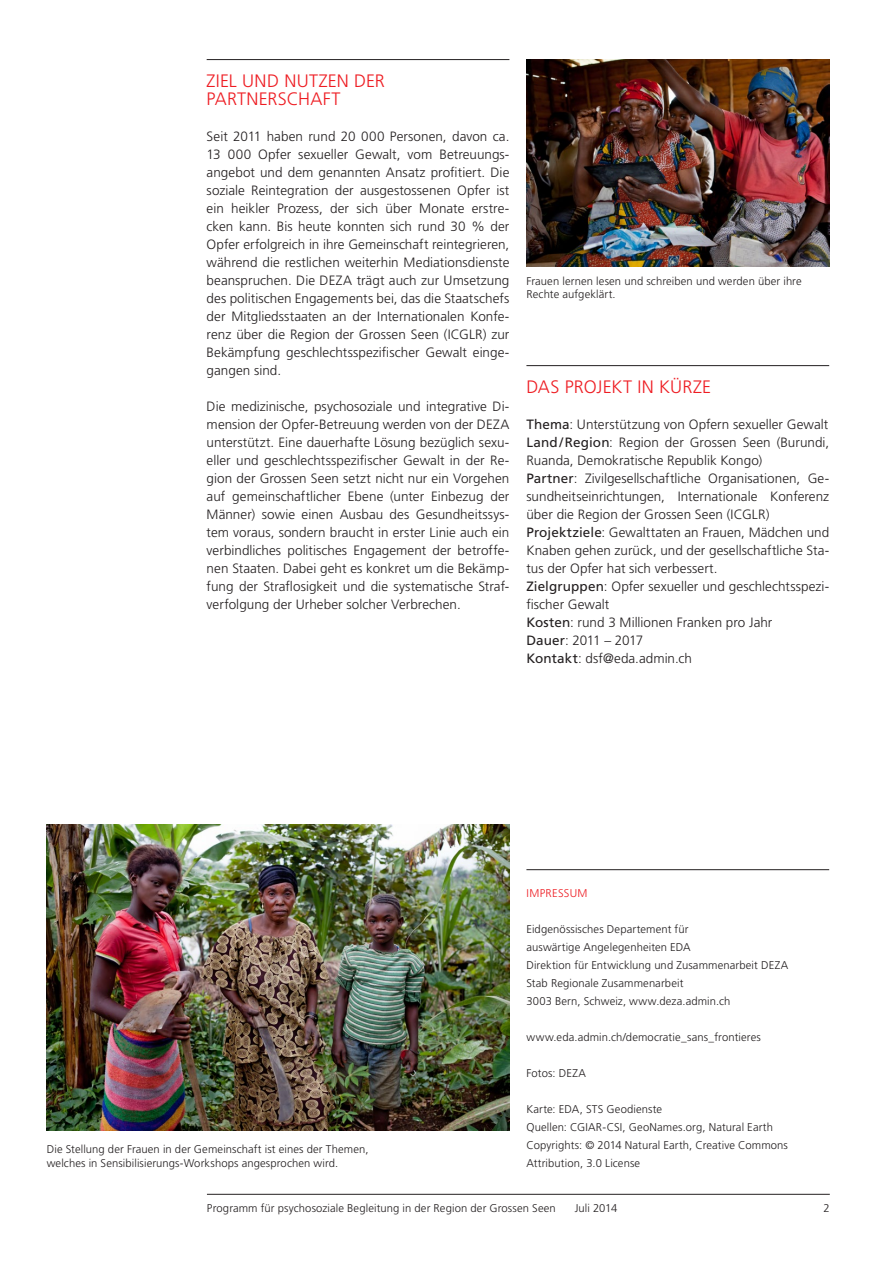
<style>
.page{position:relative;width:893px;height:1263px;background:#fff}
.page>*{position:absolute;margin:0;border:0;box-sizing:border-box;transform-origin:0 0}
.Titel_Linie{font:300 18px/18px "Frutiger LT Pro";letter-spacing:.01em;color:#ee1d23}
.Lauftext{font:300 13.5px/18px "Frutiger LT Pro";letter-spacing:.005em;color:#231f20;text-align:justify}
.Lauftext-2{font:300 13.5px "Frutiger LT Pro";letter-spacing:-.03em;color:#231f20}
.Impressum{font:300 11.25px/18px "Frutiger LT Pro";letter-spacing:.01em;color:#231f20}
.Grafik_Text{font:300 11.25px/13.5px "Frutiger LT Pro";letter-spacing:.01em;color:#231f20}
.Titel_Linie_klein{font:300 11.25px "Frutiger LT Pro";letter-spacing:.025em;color:#ee1d23}
.Lauftext-3{font:300 11.25px "Frutiger LT Pro";color:#231f20}
.s1{font-weight:400}
</style>
<div class="page">
<hr style="left:207px;top:1194px;width:623px;height:1px;background:#231f20">
<hr style="left:526px;top:869px;width:303px;height:1px;background:#231f20">
<hr style="left:526px;top:365px;width:303px;height:1px;background:#231f20">
<hr style="left:207px;top:59px;width:302px;height:1px;background:#231f20">
<img style="left:526px;top:60px;width:303px;height:207px">
<img style="left:47px;top:825px;width:462px;height:306px">
<p class="Titel_Linie" style="left:207px;top:71px;width:180px">ZIEL UND NUTZEN DER<br>PARTNERSCHAFT</p>
<p class="Lauftext" style="left:207px;top:127px;width:304px">Seit 2011 haben rund 20 000 Personen, davon ca.<br>13 000 Opfer sexueller Gewalt, vom Betreuungs&shy;angebot und dem genannten Ansatz profitiert. Die soziale Reintegration der ausgestossenen Opfer ist ein heikler Prozess, der sich über Monate erstre&shy;cken kann. Bis heute konnten sich rund 30 % der Opfer erfolgreich in ihre Gemeinschaft reintegrieren, während die restlichen weiterhin Mediationsdienste beanspruchen. Die DEZA trägt auch zur Umsetzung des politischen Engagements bei, das die Staatschefs der Mitgliedsstaaten an der Internationalen Konfe&shy;renz über die Region der Grossen Seen (ICGLR) zur Bekämpfung geschlechtsspezifischer Gewalt einge&shy;gangen sind.</p>
<p class="Lauftext" style="left:207px;top:397px;width:304px">Die medizinische, psychosoziale und integrative Di&shy;mension der Opfer-Betreuung werden von der DEZA unterstützt. Eine dauerhafte Lösung bezüglich sexu&shy;eller und geschlechtsspezifischer Gewalt in der Re&shy;gion der Grossen Seen setzt nicht nur ein Vorgehen auf gemeinschaftlicher Ebene (unter Einbezug der Männer) sowie einen Ausbau des Gesundheitssys&shy;tem voraus, sondern braucht in erster Linie auch ein verbindliches politisches Engagement der betroffe&shy;nen Staaten. Dabei geht es konkret um die Bekämp&shy;fung der Straflosigkeit und die systematische Straf&shy;verfolgung der Urheber solcher Verbrechen.</p>
<p class="Grafik_Text" style="left:526px;top:274px;width:277px">Frauen lernen lesen und schreiben und werden über ihre<br>Rechte aufgeklärt.</p>
<p class="Titel_Linie" style="left:526px;top:377px;width:186px">DAS PROJEKT IN KÜRZE</p>
<p class="Lauftext" style="left:526px;top:415px;width:303px"><span class="s1">Thema</span>: Unterstützung von Opfern sexueller Gewalt</p>
<p class="Lauftext" style="left:526px;top:433px;width:304px"><span class="s1">Land/Region</span>: Region der Grossen Seen (Burundi,<br>Ruanda, Demokratische Republik Kongo)</p>
<p class="Lauftext" style="left:526px;top:469px;width:304px"><span class="s1">Partner</span>: Zivilgesellschaftliche Organisationen, Ge&shy;sundheitseinrichtungen, Internationale Konferenz über die Region der Grossen Seen (ICGLR)</p>
<p class="Lauftext" style="left:526px;top:523px;width:304px"><span class="s1">Projektziele</span>: Gewalttaten an Frauen, Mädchen und Knaben gehen zurück, und der gesellschaftliche Sta&shy;tus der Opfer hat sich verbessert.</p>
<p class="Lauftext" style="left:526px;top:577px;width:304px"><span class="s1">Zielgruppen</span>: Opfer sexueller und geschlechtsspezi&shy;fischer Gewalt</p>
<p class="Lauftext" style="left:526px;top:613px;width:247px"><span class="s1">Kosten</span>: rund 3 Millionen Franken pro Jahr</p>
<p class="Lauftext-2" style="left:526px;top:632px;width:118px"><span class="s1">Dauer</span>: 2011 – 2017</p>
<p class="Lauftext" style="left:526px;top:649px;width:167px"><span class="s1">Kontakt</span>: dsf@eda.admin.ch</p>
<p class="Grafik_Text" style="left:47px;top:1142px;width:323px">Die Stellung der Frauen in der Gemeinschaft ist eines der Themen, welches in Sensibilisierungs-Workshops angesprochen wird.</p>
<p class="Titel_Linie_klein" style="left:526px;top:886px;width:63px">IMPRESSUM</p>
<p class="Impressum" style="left:526px;top:920px;width:166px">Eidgenössisches Departement für auswärtige Angelegenheiten EDA</p>
<p class="Impressum" style="left:526px;top:956px;width:263px">Direktion für Entwicklung und Zusammenarbeit DEZA</p>
<p class="Impressum" style="left:526px;top:974px;width:159px">Stab Regionale Zusammenarbeit</p>
<p class="Impressum" style="left:526px;top:992px;width:205px">3003 Bern, Schweiz, www.deza.admin.ch</p>
<p class="Impressum" style="left:526px;top:1028px;width:236px">www.eda.admin.ch/democratie_sans_frontieres</p>
<p class="Impressum" style="left:526px;top:1064px;width:61px">Fotos: DEZA</p>
<p class="Impressum" style="left:526px;top:1100px;width:248px">Karte: EDA, STS Geodienste<br>Quellen: CGIAR-CSI, GeoNames.org, Natural Earth</p>
<p class="Impressum" style="left:526px;top:1136px;width:263px">Copyrights: © 2014 Natural Earth, Creative Commons<br>Attribution, 3.0 License</p>
<p class="Grafik_Text" style="left:207px;top:1201px;width:350px">Programm für psychosoziale Begleitung in der Region der Grossen Seen</p>
<p class="Grafik_Text" style="left:575px;top:1201px;width:44px">Juli 2014</p>
<p class="Lauftext-3" style="left:823px;top:1201px;width:8px">2</p>
</div>
